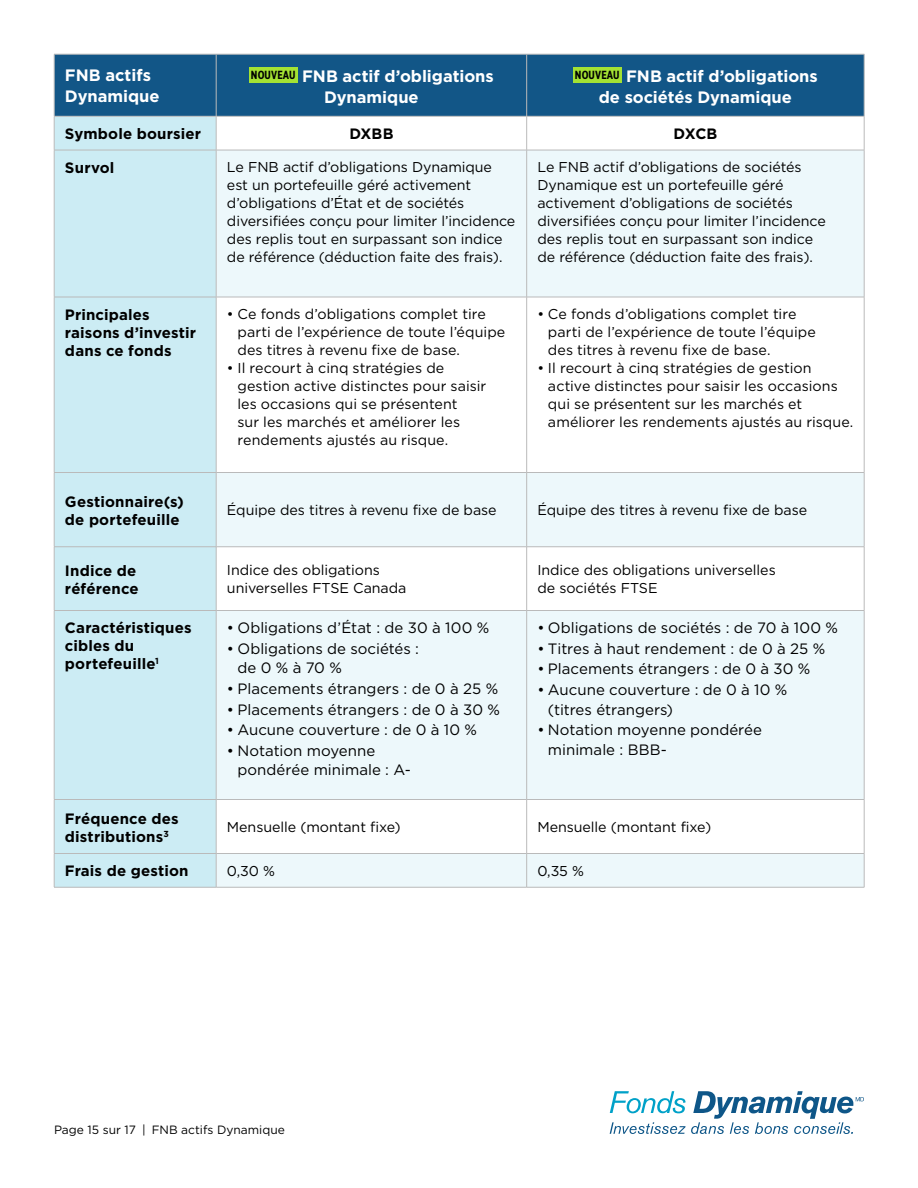
<style>
.page{position:relative;width:918px;height:1188px;background:#fff}
.page>*{position:absolute;margin:0;border:0;box-sizing:border-box;transform-origin:0 0}
.t1{font:700 16.5px/21px "Gotham";color:#fff;text-align:center}
.t2{font:15px/19.5px "Gotham";color:#000}
.t3{font:700 15px/18px "Gotham";letter-spacing:.01em;color:#000}
.t4{font:14.25px/18px "Gotham";letter-spacing:-.005em;color:#000}
.t5{font:12px "Gotham";color:#000}
.s1{font-family:"Gotham X Narrow";font-size:11.7px;color:#000}
</style>
<div class="page">
<svg style="left:610px;top:1091px;width:254px;height:43px"></svg>
<div style="left:55px;top:55px;width:809px;height:61px;background:#125687"></div>
<div style="left:55px;top:117px;width:161px;height:770px;background:#ccecf4"></div>
<svg style="left:217px;top:151px;width:647px;height:736px;fill:#edf8fb"></svg>
<hr style="left:54px;top:54px;width:162px;height:1px;background:#bababa">
<hr style="left:54px;top:54px;width:1px;height:62px;background:#bababa">
<hr style="left:216px;top:54px;width:311px;height:1px;background:#bababa">
<hr style="left:216px;top:54px;width:1px;height:62px;background:#bababa">
<hr style="left:527px;top:54px;width:337px;height:1px;background:#bababa">
<hr style="left:526px;top:54px;width:1px;height:62px;background:#bababa">
<hr style="left:864px;top:54px;width:1px;height:62px;background:#bababa">
<hr style="left:54px;top:116px;width:162px;height:1px;background:#bababa">
<hr style="left:54px;top:116px;width:1px;height:34px;background:#bababa">
<hr style="left:216px;top:116px;width:311px;height:1px;background:#bababa">
<hr style="left:216px;top:116px;width:1px;height:34px;background:#bababa">
<hr style="left:527px;top:116px;width:337px;height:1px;background:#bababa">
<hr style="left:526px;top:116px;width:1px;height:34px;background:#bababa">
<hr style="left:864px;top:116px;width:1px;height:34px;background:#bababa">
<hr style="left:54px;top:150px;width:162px;height:1px;background:#bababa">
<hr style="left:54px;top:150px;width:1px;height:147px;background:#bababa">
<hr style="left:216px;top:150px;width:311px;height:1px;background:#bababa">
<hr style="left:216px;top:150px;width:1px;height:147px;background:#bababa">
<hr style="left:527px;top:150px;width:337px;height:1px;background:#bababa">
<hr style="left:526px;top:150px;width:1px;height:147px;background:#bababa">
<hr style="left:864px;top:150px;width:1px;height:147px;background:#bababa">
<hr style="left:54px;top:297px;width:162px;height:1px;background:#bababa">
<hr style="left:54px;top:297px;width:1px;height:175px;background:#bababa">
<hr style="left:216px;top:297px;width:311px;height:1px;background:#bababa">
<hr style="left:216px;top:297px;width:1px;height:175px;background:#bababa">
<hr style="left:527px;top:297px;width:337px;height:1px;background:#bababa">
<hr style="left:526px;top:297px;width:1px;height:175px;background:#bababa">
<hr style="left:864px;top:297px;width:1px;height:175px;background:#bababa">
<hr style="left:54px;top:472px;width:162px;height:1px;background:#bababa">
<hr style="left:54px;top:473px;width:1px;height:74px;background:#bababa">
<hr style="left:216px;top:472px;width:311px;height:1px;background:#bababa">
<hr style="left:216px;top:473px;width:1px;height:74px;background:#bababa">
<hr style="left:527px;top:472px;width:337px;height:1px;background:#bababa">
<hr style="left:526px;top:473px;width:1px;height:74px;background:#bababa">
<hr style="left:864px;top:473px;width:1px;height:74px;background:#bababa">
<hr style="left:54px;top:546px;width:162px;height:1px;background:#bababa">
<hr style="left:54px;top:547px;width:1px;height:63px;background:#bababa">
<hr style="left:216px;top:546px;width:311px;height:1px;background:#bababa">
<hr style="left:216px;top:547px;width:1px;height:63px;background:#bababa">
<hr style="left:527px;top:546px;width:337px;height:1px;background:#bababa">
<hr style="left:526px;top:547px;width:1px;height:63px;background:#bababa">
<hr style="left:864px;top:547px;width:1px;height:63px;background:#bababa">
<hr style="left:54px;top:610px;width:162px;height:1px;background:#bababa">
<hr style="left:54px;top:611px;width:1px;height:188px;background:#bababa">
<hr style="left:54px;top:799px;width:162px;height:1px;background:#bababa">
<hr style="left:54px;top:800px;width:1px;height:53px;background:#bababa">
<hr style="left:216px;top:800px;width:1px;height:53px;background:#bababa">
<hr style="left:526px;top:800px;width:1px;height:53px;background:#bababa">
<hr style="left:864px;top:800px;width:1px;height:53px;background:#bababa">
<hr style="left:54px;top:853px;width:162px;height:1px;background:#bababa">
<hr style="left:54px;top:854px;width:1px;height:33px;background:#bababa">
<hr style="left:216px;top:853px;width:311px;height:1px;background:#bababa">
<hr style="left:216px;top:854px;width:1px;height:33px;background:#bababa">
<hr style="left:527px;top:853px;width:337px;height:1px;background:#bababa">
<hr style="left:526px;top:854px;width:1px;height:33px;background:#bababa">
<hr style="left:864px;top:854px;width:1px;height:33px;background:#bababa">
<hr style="left:54px;top:887px;width:162px;height:1px;background:#bababa">
<hr style="left:216px;top:887px;width:311px;height:1px;background:#bababa">
<hr style="left:527px;top:887px;width:337px;height:1px;background:#bababa">
<hr style="left:216px;top:610px;width:311px;height:1px;background:#bababa">
<hr style="left:216px;top:611px;width:1px;height:188px;background:#bababa">
<hr style="left:527px;top:610px;width:337px;height:1px;background:#bababa">
<hr style="left:526px;top:611px;width:1px;height:188px;background:#bababa">
<hr style="left:864px;top:611px;width:1px;height:188px;background:#bababa">
<hr style="left:216px;top:799px;width:311px;height:1px;background:#bababa">
<hr style="left:527px;top:799px;width:337px;height:1px;background:#bababa">
<div style="left:249px;top:68px;width:49px;height:15px;background:#a4e233"></div>
<div style="left:573px;top:68px;width:49px;height:15px;background:#a4e233"></div>
<p class="t1" style="left:65px;top:65px;width:96px;text-align:left">FNB actifs<br>Dynamique</p>
<p class="t1" style="left:251px;top:65px;width:244px"><span class="s1">NOUVEAU</span> FNB actif d’obligations<br>Dynamique</p>
<p class="t1" style="left:575px;top:65px;width:244px"><span class="s1">NOUVEAU</span> FNB actif d’obligations de sociétés Dynamique</p>
<p class="t3" style="left:65px;top:125px;width:138px">Symbole boursier</p>
<p class="t3" style="left:349px;top:125px;width:46px">DXBB</p>
<p class="t3" style="left:674px;top:125px;width:45px">DXCB</p>
<p class="t3" style="left:65px;top:158px;width:51px">Survol</p>
<p class="t4" style="left:227px;top:158px;width:290px">Le FNB actif d’obligations Dynamique est un portefeuille géré activement d’obligations d’État et de sociétés diversifiées conçu pour limiter l’incidence des replis tout en surpassant son indice de référence (déduction faite des frais).</p>
<p class="t4" style="left:537px;top:158px;width:290px">Le FNB actif d’obligations de sociétés Dynamique est un portefeuille géré activement d’obligations de sociétés diversifiées conçu pour limiter l’incidence des replis tout en surpassant son indice de référence (déduction faite des frais).</p>
<p class="t3" style="left:65px;top:305px;width:133px">Principales raisons d’investir dans ce fonds</p>
<p class="t4" style="left:237px;top:305px;width:269px;text-indent:-11px">• Ce fonds d’obligations complet tire parti de l’expérience de toute l’équipe des titres à revenu fixe de base.</p>
<p class="t4" style="left:237px;top:359px;width:250px;text-indent:-11px">• Il recourt à cinq stratégies de gestion active distinctes pour saisir les occasions qui se présentent<br>sur les marchés et améliorer les rendements ajustés au risque.</p>
<p class="t4" style="left:548px;top:305px;width:269px;text-indent:-11px">• Ce fonds d’obligations complet tire parti de l’expérience de toute l’équipe des titres à revenu fixe de base.</p>
<p class="t4" style="left:548px;top:359px;width:307px;text-indent:-11px">• Il recourt à cinq stratégies de gestion active distinctes pour saisir les occasions qui se présentent sur les marchés et améliorer les rendements ajustés au risque.</p>
<p class="t3" style="left:65px;top:492px;width:120px">Gestionnaire(s) de portefeuille</p>
<p class="t4" style="left:227px;top:501px;width:271px">Équipe des titres à revenu fixe de base</p>
<p class="t4" style="left:537px;top:501px;width:271px">Équipe des titres à revenu fixe de base</p>
<p class="t3" style="left:65px;top:561px;width:75px">Indice de référence</p>
<p class="t4" style="left:227px;top:561px;width:181px">Indice des obligations universelles FTSE Canada</p>
<p class="t4" style="left:537px;top:561px;width:240px">Indice des obligations universelles de sociétés FTSE</p>
<p class="t3" style="left:65px;top:619px;width:128px">Caractéristiques cibles du portefeuille<sup>1</sup></p>
<p class="t2" style="left:227px;top:618px;width:264px">• Obligations d’État : de 30 à 100 %</p>
<p class="t2" style="left:537px;top:618px;width:302px">• Obligations de sociétés : de 70 à 100 %</p>
<p class="t2" style="left:537px;top:638px;width:289px">• Titres à haut rendement : de 0 à 25 %</p>
<p class="t2" style="left:537px;top:659px;width:274px">• Placements étrangers : de 0 à 30 %</p>
<p class="t2" style="left:548px;top:680px;width:241px;text-indent:-10px">• Aucune couverture : de 0 à 10 % (titres étrangers)</p>
<p class="t2" style="left:548px;top:720px;width:216px;text-indent:-10px">• Notation moyenne pondérée minimale : BBB-</p>
<p class="t2" style="left:237px;top:638px;width:183px;text-indent:-10px">• Obligations de sociétés : de 0 % à 70 %</p>
<p class="t2" style="left:227px;top:679px;width:273px">• Placements étrangers : de 0 à 25 %</p>
<p class="t2" style="left:227px;top:699px;width:274px">• Placements étrangers : de 0 à 30 %</p>
<p class="t2" style="left:227px;top:720px;width:251px">• Aucune couverture : de 0 à 10 %</p>
<p class="t2" style="left:237px;top:740px;width:175px;text-indent:-10px">• Notation moyenne pondérée minimale : A-</p>
<p class="t3" style="left:65px;top:809px;width:115px">Fréquence des distributions<sup>3</sup></p>
<p class="t4" style="left:227px;top:818px;width:175px">Mensuelle (montant fixe)</p>
<p class="t4" style="left:537px;top:818px;width:175px">Mensuelle (montant fixe)</p>
<p class="t3" style="left:65px;top:862px;width:125px">Frais de gestion</p>
<p class="t4" style="left:227px;top:862px;width:50px">0,30 %</p>
<p class="t4" style="left:537px;top:862px;width:48px">0,35 %</p>
<p class="t5" style="left:54px;top:1122px;width:232px">Page 15 sur 17 | FNB actifs Dynamique</p>
</div>
